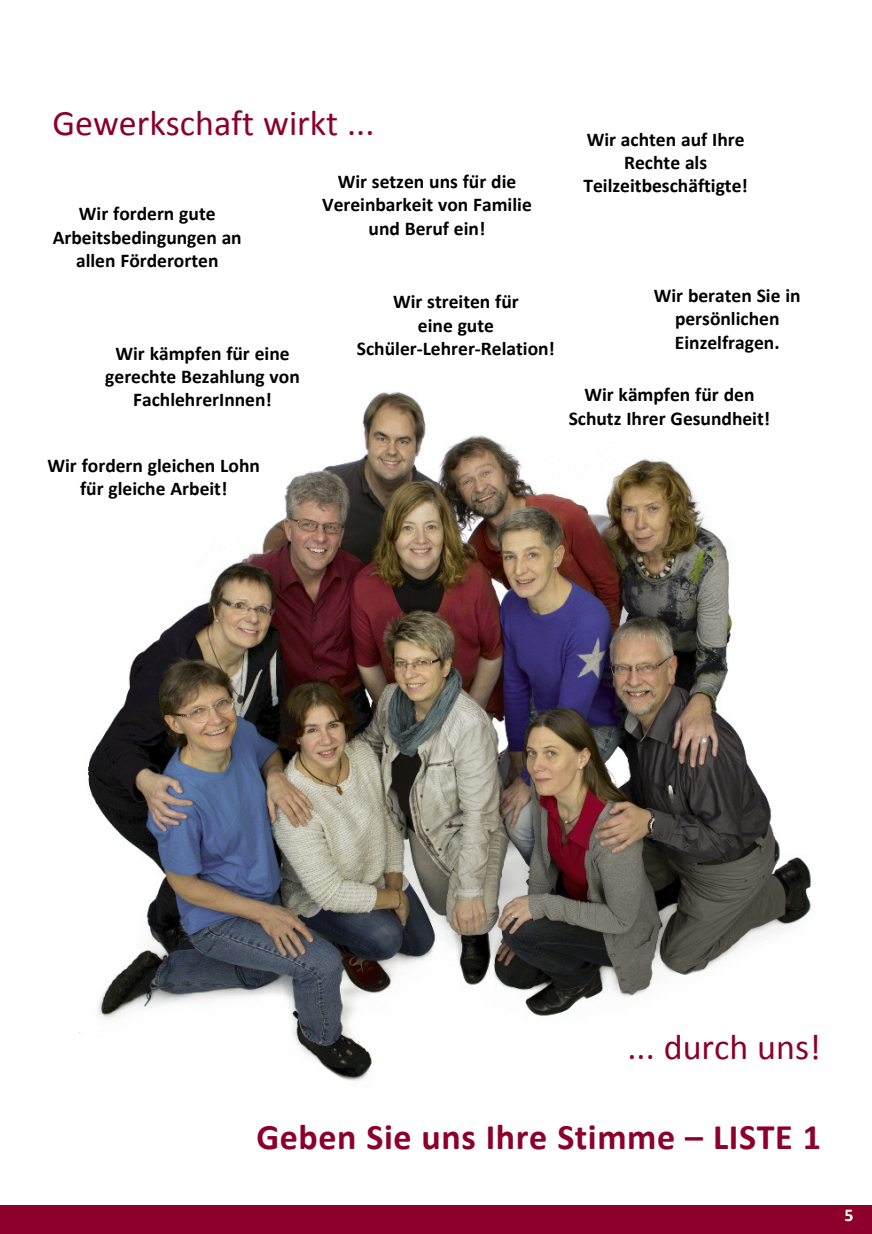
<style>
.page{position:relative;width:872px;height:1234px;background:#fff}
.page>*{position:absolute;margin:0;border:0;box-sizing:border-box;transform-origin:0 0}
.t1{font:36px "Calibri";color:#8c002b}
.t2{font:700 36px "Calibri";letter-spacing:.015em;color:#8c002b}
.t3{font:700 19.5px/23.4px "Calibri";color:#000;text-align:center}
.t4{font:700 18px "Calibri";color:#fff}
</style>
<div class="page">
<div style="left:0;top:1204px;width:872px;height:29px;background:#8c002b"></div>
<img style="left:79px;top:392px;width:733px;height:689px">
<h1 class="t1" style="left:53px;top:101px;width:323px">Gewerkschaft wirkt ...</h1>
<p class="t3" style="left:53px;top:202px;width:191px">Wir fordern gute<br>Arbeitsbedingungen an allen Förderorten</p>
<p class="t3" style="left:322px;top:169px;width:211px">Wir setzen uns für die<br>Vereinbarkeit von Familie und Beruf ein!</p>
<p class="t3" style="left:393px;top:290px;width:129px">Wir streiten für eine gute</p>
<p class="t3" style="left:115px;top:341px;width:176px">Wir kämpfen für eine</p>
<p class="t3" style="left:357px;top:337px;width:200px">Schüler-Lehrer-Relation!</p>
<p class="t3" style="left:105px;top:364px;width:196px">gerechte Bezahlung von<br>FachlehrerInnen!</p>
<p class="t3" style="left:47px;top:453px;width:214px">Wir fordern gleichen Lohn für gleiche Arbeit!</p>
<p class="t3" style="left:583px;top:127px;width:166px">Wir achten auf Ihre<br>Rechte als<br>Teilzeitbeschäftigte!</p>
<p class="t3" style="left:654px;top:283px;width:148px">Wir beraten Sie in persönlichen<br>Einzelfragen.</p>
<p class="t3" style="left:568px;top:383px;width:203px">Wir kämpfen für den<br>Schutz Ihrer Gesundheit!</p>
<h1 class="t1" style="left:627px;top:1024px;width:195px">... durch uns!</h1>
<h1 class="t2" style="left:256px;top:1114px;width:566px">Geben Sie uns Ihre Stimme – LISTE 1</h1>
<p class="t4" style="left:844px;top:1203px;width:11px">5</p>
</div>
